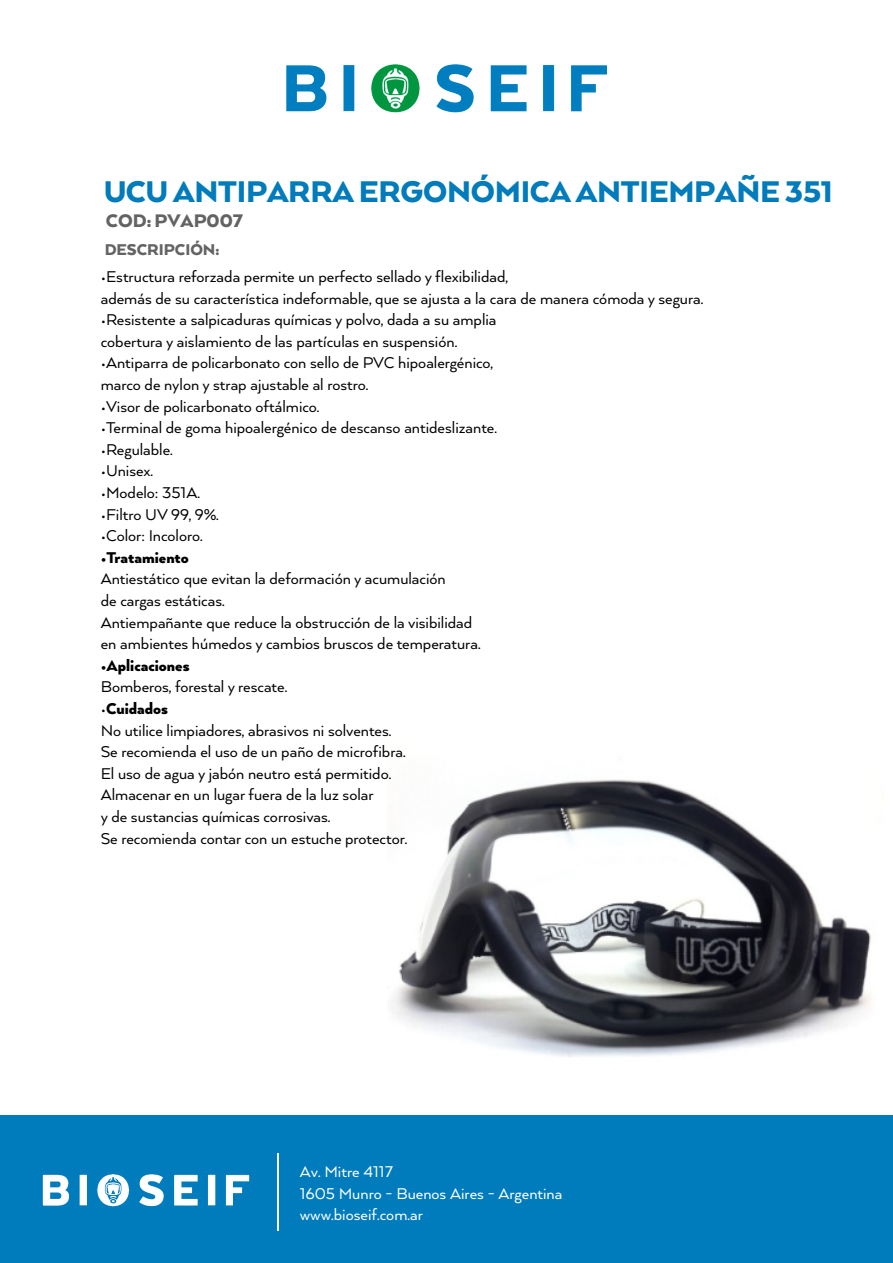
<style>
.page{position:relative;width:893px;height:1263px;background:#fff}
.page>*{position:absolute;margin:0;border:0;box-sizing:border-box;transform-origin:0 0}
.t1{font:900 34.5px "Arquitecta";letter-spacing:-.01em;color:#007bbc}
.t2{font:900 21px "Arquitecta";color:#636363}
.t3{font:18px/21.6px "Arquitecta";color:#000}
.t4{font:18px/21.6px "Arquitecta";color:#fff}
.t5{font:900 18px "Arquitecta";color:#000}
.t6{font:900 18px "Arquitecta";color:#636363}
.s1{font-weight:900}
</style>
<div class="page">
<img style="left:388px;top:779px;width:483px;height:278px">
<div style="left:0;top:1115px;width:893px;height:148px;background:#007bbc"></div>
<img style="left:42px;top:1174px;width:208px;height:33px">
<hr style="left:277px;top:1154px;width:2px;height:77px;background:#fff">
<img style="left:286px;top:64px;width:321px;height:49px">
<h1 class="t1" style="left:103px;top:170px;width:731px">UCU ANTIPARRA ERGONÓMICA ANTIEMPAÑE 351</h1>
<p class="t2" style="left:106px;top:207px;width:139px">COD: PVAP007</p>
<p class="t6" style="left:104px;top:238px;width:116px">DESCRIPCIÓN:</p>
<p class="t3" style="left:101px;top:265px;width:604px">•Estructura reforzada permite un perfecto sellado y flexibilidad,<br>además de su característica indeformable, que se ajusta a la cara de manera cómoda y segura.</p>
<p class="t3" style="left:101px;top:308px;width:397px">•Resistente a salpicaduras químicas y polvo, dada a su amplia cobertura y aislamiento de las partículas en suspensión.</p>
<p class="t3" style="left:101px;top:351px;width:394px">•Antiparra de policarbonato con sello de PVC hipoalergénico, marco de nylon y strap ajustable al rostro.</p>
<p class="t3" style="left:101px;top:395px;width:220px">•Visor de policarbonato oftálmico.</p>
<p class="t3" style="left:101px;top:416px;width:398px">•Terminal de goma hipoalergénico de descanso antideslizante.</p>
<p class="t3" style="left:101px;top:438px;width:74px">•Regulable.</p>
<p class="t3" style="left:101px;top:459px;width:54px">•Unisex.</p>
<p class="t3" style="left:101px;top:481px;width:101px">•Modelo: 351A.</p>
<p class="t3" style="left:101px;top:503px;width:119px">•Filtro UV 99, 9%.</p>
<p class="t3" style="left:101px;top:524px;width:103px">•Color: Incoloro.</p>
<p class="t5" style="left:101px;top:546px;width:90px">•Tratamiento</p>
<p class="t3" style="left:101px;top:567px;width:381px">Antiestático que evitan la deformación y acumulación<br>de cargas estáticas.<br>Antiempañante que reduce la obstrucción de la visibilidad en ambientes húmedos y cambios bruscos de temperatura.</p>
<p class="t5" style="left:101px;top:654px;width:90px">•Aplicaciones</p>
<p class="t3" style="left:101px;top:675px;width:188px">Bomberos, forestal y rescate.</p>
<p class="t3" style="left:101px;top:697px;width:308px">•<span class="s1">Cuidados<br></span>No utilice limpiadores, abrasivos ni solventes.<br>Se recomienda el uso de un paño de microfibra.<br>El uso de agua y jabón neutro está permitido.<br>Almacenar en un lugar fuera de la luz solar<br>y de sustancias químicas corrosivas.<br>Se recomienda contar con un estuche protector.</p>
<p class="t4" style="left:300px;top:1160px;width:264px">Av. Mitre 4117<br>1605 Munro - Buenos Aires - Argentina www.bioseif.com.ar</p>
</div>
